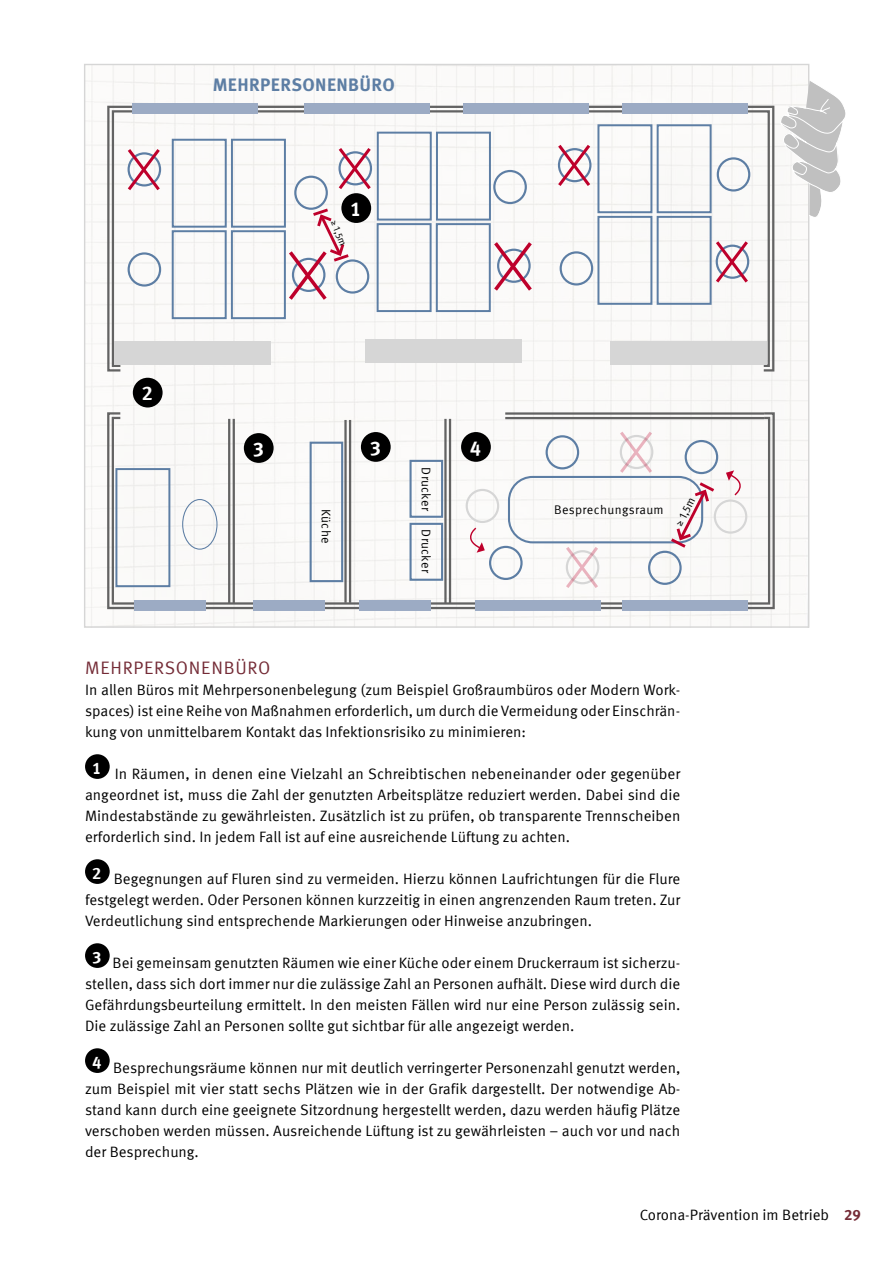
<style>
.page{position:relative;width:893px;height:1263px;background:#fff}
.page>*{position:absolute;margin:0;border:0;box-sizing:border-box;transform-origin:0 0}
.t1{font:700 19.8px "Meta IGM";color:#fff}
.H3___Textblock_Übers{font:18px "Meta IGM";letter-spacing:.04em;color:#742b36}
.t2{font:700 18px "Meta IGMT";letter-spacing:.02em;color:#5d7ea4}
.t3{font:700 16.5px "Meta IGM";color:#fff}
.Fließtext{font:15px/21px "Meta IGM";color:#000;text-align:justify}
.t4{font:12.45px "Meta IGM";letter-spacing:.025em;color:#000}
.Fließtext-2{font:11.4px "Meta IGM";color:#000}
.Fließtext-3{font:9.9px "Meta IGM";color:#000}
.s1{font-weight:700;color:#742b36}
</style>
<div class="page">
<img style="left:86px;top:66px;width:721px;height:560px">
<svg style="left:106px;top:105px;width:669px;height:268px"></svg>
<svg style="left:111px;top:109px;width:660px;height:259px"></svg>
<div style="left:132px;top:103px;width:125px;height:11px;background:#9cabc4"></div>
<div style="left:304px;top:103px;width:125px;height:11px;background:#9cabc4"></div>
<div style="left:463px;top:103px;width:125px;height:11px;background:#9cabc4"></div>
<div style="left:622px;top:103px;width:125px;height:11px;background:#9cabc4"></div>
<div style="left:610px;top:341px;width:157px;height:23px;background:#d6d6d6"></div>
<div style="left:365px;top:339px;width:157px;height:24px;background:#d6d6d6"></div>
<div style="left:114px;top:341px;width:157px;height:24px;background:#d6d6d6"></div>
<div style="left:133px;top:378px;width:30px;height:29px;background:#000;border-radius:50%"></div>
<div style="left:341px;top:193px;width:30px;height:30px;background:#000;border-radius:50%"></div>
<div style="left:85px;top:754px;width:25px;height:25px;background:#000;border-radius:50%"></div>
<div style="left:85px;top:859px;width:25px;height:25px;background:#000;border-radius:50%"></div>
<div style="left:85px;top:943px;width:25px;height:25px;background:#000;border-radius:50%"></div>
<div style="left:85px;top:1048px;width:25px;height:25px;background:#000;border-radius:50%"></div>
<svg style="left:779px;top:80px;width:67px;height:140px"></svg>
<svg style="left:106px;top:411px;width:670px;height:199px"></svg>
<svg style="left:111px;top:416px;width:660px;height:190px"></svg>
<div style="left:134px;top:601px;width:72px;height:10px;background:#9cabc4"></div>
<div style="left:253px;top:601px;width:72px;height:10px;background:#9cabc4"></div>
<div style="left:359px;top:601px;width:72px;height:10px;background:#9cabc4"></div>
<div style="left:476px;top:601px;width:125px;height:10px;background:#9cabc4"></div>
<div style="left:622px;top:601px;width:125px;height:10px;background:#9cabc4"></div>
<svg style="left:125px;top:146px;width:38px;height:48px"></svg>
<svg style="left:336px;top:145px;width:38px;height:47px"></svg>
<svg style="left:555px;top:141px;width:38px;height:48px"></svg>
<svg style="left:713px;top:238px;width:38px;height:48px"></svg>
<svg style="left:617px;top:428px;width:38px;height:46px"></svg>
<svg style="left:563px;top:543px;width:38px;height:47px"></svg>
<svg style="left:285px;top:206px;width:67px;height:98px"></svg>
<svg style="left:491px;top:238px;width:44px;height:57px"></svg>
<div style="left:128px;top:252px;width:33px;height:35px;border:2px solid #5d7ea4;border-radius:50%"></div>
<div style="left:294px;top:176px;width:34px;height:34px;border:2px solid #5d7ea4;border-radius:50%"></div>
<div style="left:336px;top:259px;width:33px;height:35px;border:2px solid #5d7ea4;border-radius:50%"></div>
<div style="left:493px;top:170px;width:34px;height:34px;border:2px solid #5d7ea4;border-radius:50%"></div>
<div style="left:560px;top:251px;width:33px;height:34px;border:2px solid #5d7ea4;border-radius:50%"></div>
<div style="left:546px;top:435px;width:33px;height:34px;border:2px solid #5d7ea4;border-radius:50%"></div>
<div style="left:685px;top:440px;width:33px;height:34px;border:2px solid #5d7ea4;border-radius:50%"></div>
<div style="left:648px;top:551px;width:34px;height:34px;border:2px solid #5d7ea4;border-radius:50%"></div>
<div style="left:714px;top:499px;width:33px;height:35px;border:2px solid #d6d6d6;border-radius:50%"></div>
<div style="left:466px;top:489px;width:33px;height:34px;border:2px solid #d6d6d6;border-radius:50%"></div>
<div style="left:489px;top:546px;width:34px;height:34px;border:2px solid #5d7ea4;border-radius:50%"></div>
<div style="left:717px;top:157px;width:33px;height:35px;border:2px solid #5d7ea4;border-radius:50%"></div>
<p class="t2" style="left:213px;top:71px;width:184px">MEHRPERSONENBÜRO</p>
<p class="t1" style="left:350px;top:193px;width:13px">1</p>
<p class="t1" style="left:142px;top:378px;width:13px">2</p>
<p class="Fließtext-3" style="left:341px;top:218px;width:28px;rotate:68deg">≥ 1,5m</p>
<p class="t1" style="left:253px;top:433px;width:13px">3</p>
<p class="t1" style="left:370px;top:432px;width:13px">3</p>
<p class="t1" style="left:470px;top:432px;width:13px">4</p>
<p class="t4" style="left:435px;top:467px;width:45px;rotate:90deg">Drucker</p>
<p class="t4" style="left:435px;top:529px;width:45px;rotate:90deg">Drucker</p>
<p class="t4" style="left:336px;top:509px;width:36px;rotate:90deg">Küche</p>
<p class="t4" style="left:554px;top:500px;width:111px">Besprechungsraum</p>
<p class="Fließtext-2" style="left:671px;top:521px;width:32px;rotate:-63deg">≥ 1,5m</p>
<h3 class="H3___Textblock_Übers" style="left:85px;top:654px;width:187px">MEHRPERSONENBÜRO</h3>
<p class="Fließtext" style="left:85px;top:678px;width:597px">In allen Büros mit Mehrpersonenbelegung (zum Beispiel Großraumbüros oder Modern Work&shy;spaces) ist eine Reihe von Maßnahmen erforderlich, um durch die Vermeidung oder Einschrän&shy;kung von unmittelbarem Kontakt das Infektionsrisiko zu minimieren:</p>
<p class="t3" style="left:92px;top:755px;width:11px">1</p>
<p class="Fließtext" style="left:85px;top:762px;width:597px;text-indent:30px">In Räumen, in denen eine Vielzahl an Schreibtischen nebeneinander oder gegenüber angeordnet ist, muss die Zahl der genutzten Arbeitsplätze reduziert werden. Dabei sind die Mindestabstände zu gewährleisten. Zusätzlich ist zu prüfen, ob transparente Trennscheiben erforderlich sind. In jedem Fall ist auf eine ausreichende Lüftung zu achten.</p>
<p class="t3" style="left:92px;top:860px;width:11px">2</p>
<p class="Fließtext" style="left:85px;top:867px;width:597px;text-indent:29px">Begegnungen auf Fluren sind zu vermeiden. Hierzu können Laufrichtungen für die Flure festgelegt werden. Oder Personen können kurzzeitig in einen angrenzenden Raum treten. Zur Verdeutlichung sind entsprechende Markierungen oder Hinweise anzubringen.</p>
<p class="t3" style="left:92px;top:944px;width:11px">3</p>
<p class="Fließtext" style="left:85px;top:951px;width:597px;text-indent:28px">Bei gemeinsam genutzten Räumen wie einer Küche oder einem Druckerraum ist sicherzu&shy;stellen, dass sich dort immer nur die zulässige Zahl an Personen aufhält. Diese wird durch die Gefährdungsbeurteilung ermittelt. In den meisten Fällen wird nur eine Person zulässig sein.<br>Die zulässige Zahl an Personen sollte gut sichtbar für alle angezeigt werden.</p>
<p class="t3" style="left:92px;top:1049px;width:11px">4</p>
<p class="Fließtext" style="left:85px;top:1056px;width:597px;text-indent:28px">Besprechungsräume können nur mit deutlich verringerter Personenzahl genutzt werden, zum Beispiel mit vier statt sechs Plätzen wie in der Grafik dargestellt. Der notwendige Ab&shy;stand kann durch eine geeignete Sitzordnung hergestellt werden, dazu werden häufig Plätze verschoben werden müssen. Ausreichende Lüftung ist zu gewährleisten – auch vor und nach der Besprechung.</p>
<p class="Fließtext" style="left:640px;top:1203px;width:223px">Corona-Prävention im Betrieb <span class="s1">29</span></p>
</div>
